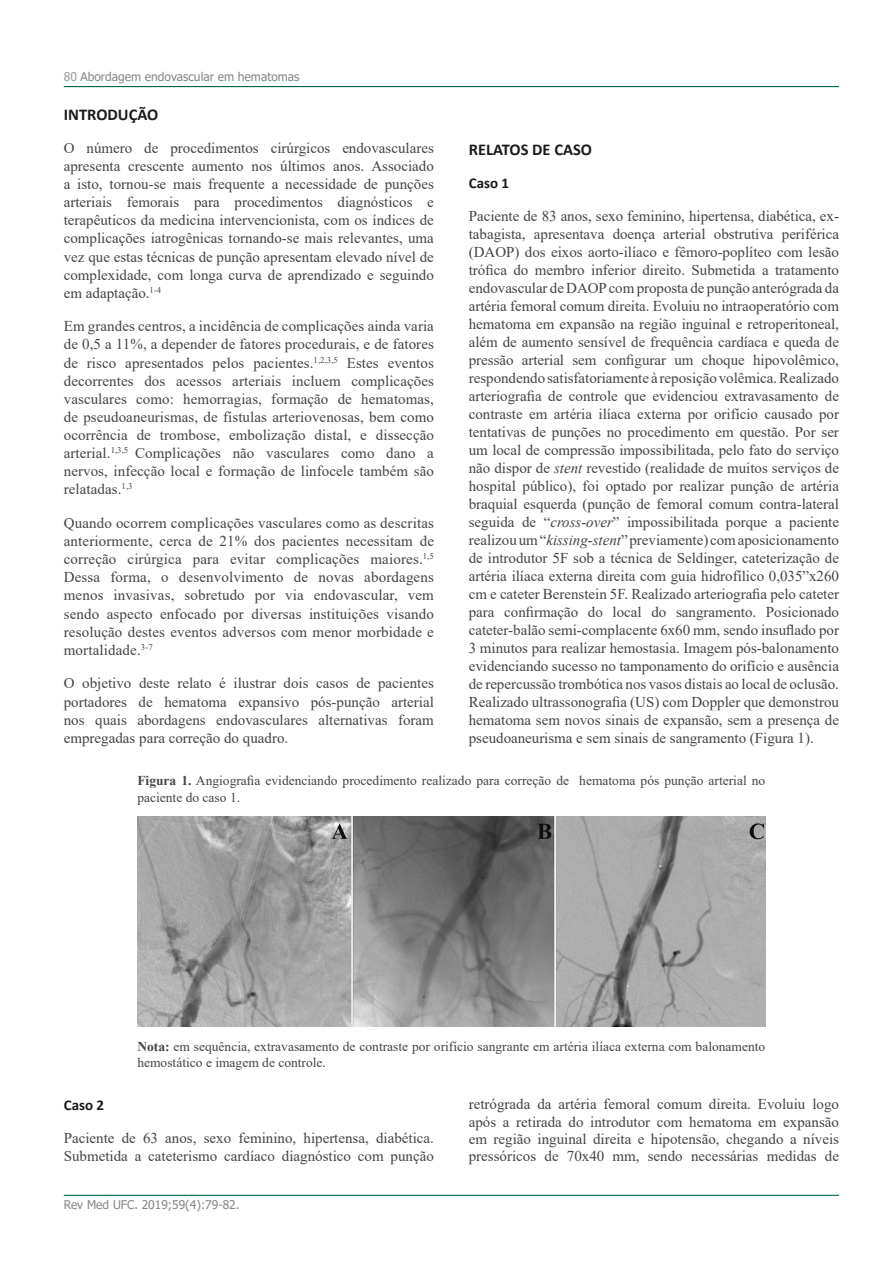
<style>
.page{position:relative;width:893px;height:1263px;background:#fff}
.page>*{position:absolute;margin:0;border:0;box-sizing:border-box;transform-origin:0 0}
.t1{font:700 16.5px "Calibri";color:#1b1b1a}
.t2{font:15px/18px "Times New Roman";color:#454444;text-align:justify}
.t3{font:700 15px "Calibri";color:#1b1b1a}
.t4{font:13.5px/16.2px "Times New Roman";color:#454444}
.t5{font:12px "Tahoma";color:#878787}
.s1{color:#9d9d9c}
.s2{font-style:italic}
.s3{font-weight:700}
</style>
<div class="page">
<hr style="left:64px;top:86px;width:775px;height:1px;background:#00683b">
<hr style="left:64px;top:1195px;width:775px;height:1px;background:#00683b">
<img style="left:137px;top:816px;width:628px;height:210px">
<p class="t5" style="left:64px;top:69px;width:237px"><span class="s1">80</span> Abordagem endovascular em hematomas</p>
<p class="t1" style="left:64px;top:103px;width:96px">INTRODUÇÃO</p>
<p class="t2" style="left:64px;top:138px;width:372px">O número de procedimentos cirúrgicos endovasculares apresenta crescente aumento nos últimos anos. Associado a isto, tornou-se mais frequente a necessidade de punções arteriais femorais para procedimentos diagnósticos e terapêuticos da medicina intervencionista, com os índices de complicações iatrogênicas tornando-se mais relevantes, uma vez que estas técnicas de punção apresentam elevado nível de complexidade, com longa curva de aprendizado e seguindo em adaptação.<sup>1-4</sup></p>
<p class="t2" style="left:64px;top:317px;width:372px">Em grandes centros, a incidência de complicações ainda varia de 0,5 a 11%, a depender de fatores procedurais, e de fatores de risco apresentados pelos pacientes.<sup>1,2,3,5</sup> Estes eventos decorrentes dos acessos arteriais incluem complicações vasculares como: hemorragias, formação de hematomas, de pseudoaneurismas, de fístulas arteriovenosas, bem como ocorrência de trombose, embolização distal, e dissecção arterial.<sup>1,3,5</sup> Complicações não vasculares como dano a nervos, infecção local e formação de linfocele também são relatadas.<sup>1,3</sup></p>
<p class="t2" style="left:64px;top:513px;width:372px">Quando ocorrem complicações vasculares como as descritas anteriormente, cerca de 21% dos pacientes necessitam de correção cirúrgica para evitar complicações maiores.<sup>1,5<br></sup>Dessa forma, o desenvolvimento de novas abordagens menos invasivas, sobretudo por via endovascular, vem sendo aspecto enfocado por diversas instituições visando resolução destes eventos adversos com menor morbidade e mortalidade.<sup>3-7</sup></p>
<p class="t2" style="left:64px;top:674px;width:372px">O objetivo deste relato é ilustrar dois casos de pacientes portadores de hematoma expansivo pós-punção arterial nos quais abordagens endovasculares alternativas foram empregadas para correção do quadro.</p>
<p class="t1" style="left:469px;top:138px;width:125px">RELATOS DE CASO</p>
<p class="t3" style="left:469px;top:172px;width:42px">Caso 1</p>
<p class="t2" style="left:469px;top:206px;width:372px">Paciente de 83 anos, sexo feminino, hipertensa, diabética, ex&shy;tabagista, apresentava doença arterial obstrutiva periférica (DAOP) dos eixos aorto-ilíaco e fêmoro-poplíteo com lesão trófica do membro inferior direito. Submetida a tratamento endovascular de DAOP com proposta de punção anterógrada da artéria femoral comum direita. Evoluiu no intraoperatório com hematoma em expansão na região inguinal e retroperitoneal, além de aumento sensível de frequência cardíaca e queda de pressão arterial sem configurar um choque hipovolêmico, respondendo satisfatoriamente à reposição volêmica. Realizado arteriografia de controle que evidenciou extravasamento de contraste em artéria ilíaca externa por orifício causado por tentativas de punções no procedimento em questão. Por ser um local de compressão impossibilitada, pelo fato do serviço não dispor de <span class="s2">stent</span> revestido (realidade de muitos serviços de hospital público), foi optado por realizar punção de artéria braquial esquerda (punção de femoral comum contra-lateral seguida de “<span class="s2">cross-over</span>” impossibilitada porque a paciente realizou um “<span class="s2">kissing-stent</span>” previamente) com aposicionamento de introdutor 5F sob a técnica de Seldinger, cateterização de artéria ilíaca externa direita com guia hidrofílico 0,035”x260 cm e cateter Berenstein 5F. Realizado arteriografia pelo cateter para confirmação do local do sangramento. Posicionado cateter-balão semi-complacente 6x60 mm, sendo insuflado por 3 minutos para realizar hemostasia. Imagem pós-balonamento evidenciando sucesso no tamponamento do orifício e ausência de repercussão trombótica nos vasos distais ao local de oclusão.<br>Realizado ultrassonografia (US) com Doppler que demonstrou hematoma sem novos sinais de expansão, sem a presença de pseudoaneurisma e sem sinais de sangramento (Figura 1).</p>
<p class="t4" style="left:137px;top:772px;width:629px"><span class="s3">Figura 1.</span> Angiografia evidenciando procedimento realizado para correção de hematoma pós punção arterial no paciente do caso 1.</p>
<p class="t4" style="left:137px;top:1037px;width:629px"><span class="s3">Nota:</span> em sequência, extravasamento de contraste por orifício sangrante em artéria ilíaca externa com balonamento hemostático e imagem de controle.</p>
<p class="t2" style="left:469px;top:1095px;width:372px;line-height:17.2px">retrógrada da artéria femoral comum direita. Evoluiu logo após a retirada do introdutor com hematoma em expansão em região inguinal direita e hipotensão, chegando a níveis pressóricos de 70x40 mm, sendo necessárias medidas de</p>
<p class="t3" style="left:64px;top:1094px;width:42px">Caso 2</p>
<p class="t2" style="left:64px;top:1128px;width:372px">Paciente de 63 anos, sexo feminino, hipertensa, diabética.<br>Submetida a cateterismo cardíaco diagnóstico com punção</p>
<p class="t5" style="left:64px;top:1197px;width:177px">Rev Med UFC. 2019;59(4):79-82.</p>
</div>
